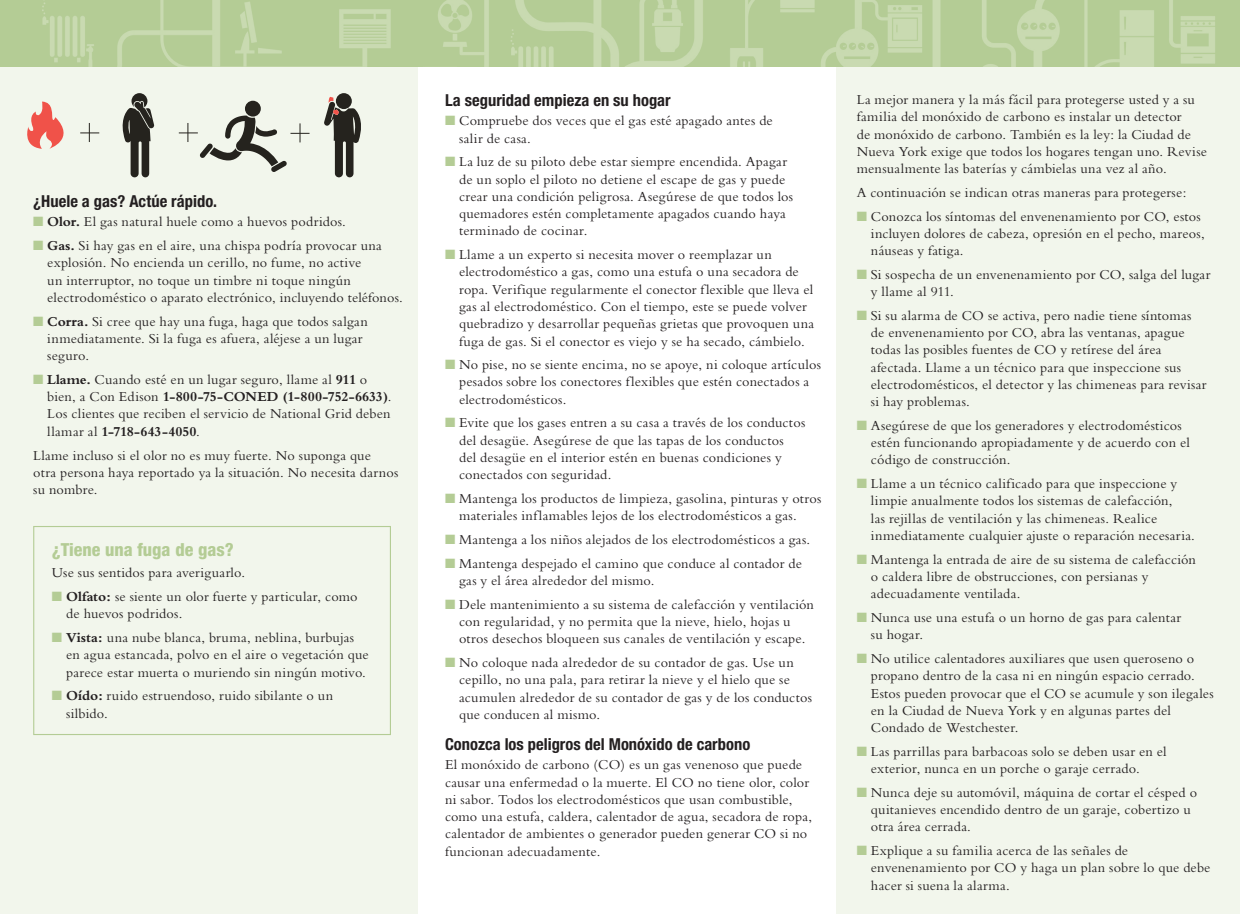
<style>
.page{position:relative;width:1240px;height:914px;background:#fff}
.page>*{position:absolute;margin:0;border:0;box-sizing:border-box;transform-origin:0 0}
.t1{font:800 condensed 18px "Helvetica Neue";color:#b4cc95}
.t2{font:700 condensed 16.5px "Helvetica Neue";color:#231f20}
.t3{font:14.25px/17.2px "Bembo";letter-spacing:.01em;color:#231f20}
.s1{color:#b4cc95}
.s2{font-weight:700}
</style>
<div class="page">
<div style="left:0;top:0;width:418px;height:913px;background:#f2f6ec"></div>
<div style="left:836px;top:0;width:404px;height:913px;background:#f2f6ec"></div>
<img style="left:0;top:0;width:418px;height:66px">
<svg style="left:418px;top:0;width:418px;height:66px;background:#b8cf9b"></svg>
<img style="left:836px;top:0;width:404px;height:66px">
<div style="left:33px;top:526px;width:358px;height:209px;border:1px solid #b4cc95"></div>
<div style="left:245px;top:101px;width:16px;height:16px;background:#25231e;border-radius:50%"></div>
<svg style="left:324px;top:97px;width:37px;height:80px"></svg>
<div style="left:336px;top:93px;width:16px;height:16px;background:#25231e;border-radius:50%"></div>
<svg style="left:122px;top:93px;width:32px;height:84px"></svg>
<svg style="left:27px;top:102px;width:72px;height:47px"></svg>
<svg style="left:179px;top:115px;width:130px;height:57px"></svg>
<p class="t2" style="left:33px;top:191px;width:185px">¿Huele a gas? Actúe rápido.</p>
<p class="t3" style="left:33px;top:213px;width:314px"><span class="s1">■</span> <span class="s2">Olor.</span> El gas natural huele como a huevos podridos.</p>
<p class="t3" style="left:47px;top:237px;width:357px;text-indent:-14px"><span class="s1">■</span> <span class="s2">Gas.</span> Si hay gas en el aire, una chispa podría provocar una explosión. No encienda un cerillo, no fume, no active<br>un interruptor, no toque un timbre ni toque ningún electrodoméstico o aparato electrónico, incluyendo teléfonos.</p>
<p class="t3" style="left:47px;top:312px;width:322px;text-indent:-14px"><span class="s1">■</span> <span class="s2">Corra.</span> Si cree que hay una fuga, haga que todos salgan inmediatamente. Si la fuga es afuera, aléjese a un lugar seguro.</p>
<p class="t3" style="left:47px;top:370px;width:346px;text-indent:-14px"><span class="s1">■</span> <span class="s2">Llame.</span> Cuando esté en un lugar seguro, llame al <span class="s2">911</span> o bien, a Con Edison <span class="s2">1-800-75-CONED (1-800-752-6633)</span>.<br>Los clientes que reciben el servicio de National Grid deben llamar al <span class="s2">1-718-643-4050</span>.</p>
<p class="t3" style="left:33px;top:446px;width:367px">Llame incluso si el olor no es muy fuerte. No suponga que<br>otra persona haya reportado ya la situación. No necesita darnos su nombre.</p>
<p class="t1" style="left:52px;top:538px;width:183px">¿Tiene una fuga de gas?</p>
<p class="t3" style="left:52px;top:564px;width:195px">Use sus sentidos para averiguarlo.</p>
<p class="t3" style="left:66px;top:587px;width:293px;text-indent:-14px"><span class="s1">■</span> <span class="s2">Olfato:</span> se siente un olor fuerte y particular, como de huevos podridos.</p>
<p class="t3" style="left:66px;top:628px;width:304px;text-indent:-14px"><span class="s1">■</span> <span class="s2">Vista:</span> una nube blanca, bruma, neblina, burbujas en agua estancada, polvo en el aire o vegetación que parece estar muerta o muriendo sin ningún motivo.</p>
<p class="t3" style="left:66px;top:687px;width:269px;text-indent:-14px"><span class="s1">■</span> <span class="s2">Oído:</span> ruido estruendoso, ruido sibilante o un silbido.</p>
<p class="t2" style="left:445px;top:90px;width:227px">La seguridad empieza en su hogar</p>
<p class="t3" style="left:459px;top:112px;width:315px;text-indent:-14px"><span class="s1">■</span> Compruebe dos veces que el gas esté apagado antes de salir de casa.</p>
<p class="t3" style="left:459px;top:153px;width:336px;text-indent:-14px"><span class="s1">■</span> La luz de su piloto debe estar siempre encendida. Apagar de un soplo el piloto no detiene el escape de gas y puede crear una condición peligrosa. Asegúrese de que todos los quemadores estén completamente apagados cuando haya terminado de cocinar.</p>
<p class="t3" style="left:459px;top:246px;width:357px;text-indent:-14px"><span class="s1">■</span> Llame a un experto si necesita mover o reemplazar un electrodoméstico a gas, como una estufa o una secadora de ropa. Verifique regularmente el conector flexible que lleva el gas al electrodoméstico. Con el tiempo, este se puede volver quebradizo y desarrollar pequeñas grietas que provoquen una fuga de gas. Si el conector es viejo y se ha secado, cámbielo.</p>
<p class="t3" style="left:459px;top:356px;width:363px;text-indent:-14px"><span class="s1">■</span> No pise, no se siente encima, no se apoye, ni coloque artículos pesados sobre los conectores flexibles que estén conectados a electrodomésticos.</p>
<p class="t3" style="left:459px;top:414px;width:348px;text-indent:-14px"><span class="s1">■</span> Evite que los gases entren a su casa a través de los conductos del desagüe. Asegúrese de que las tapas de los conductos<br>del desagüe en el interior estén en buenas condiciones y conectados con seguridad.</p>
<p class="t3" style="left:459px;top:489px;width:364px;text-indent:-14px"><span class="s1">■</span> Mantenga los productos de limpieza, gasolina, pinturas y otros materiales inflamables lejos de los electrodomésticos a gas.</p>
<p class="t3" style="left:445px;top:530px;width:367px"><span class="s1">■</span> Mantenga a los niños alejados de los electrodomésticos a gas.</p>
<p class="t3" style="left:459px;top:554px;width:344px;text-indent:-14px"><span class="s1">■</span> Mantenga despejado el camino que conduce al contador de gas y el área alrededor del mismo.</p>
<p class="t3" style="left:459px;top:595px;width:356px;text-indent:-14px"><span class="s1">■</span> Dele mantenimiento a su sistema de calefacción y ventilación con regularidad, y no permita que la nieve, hielo, hojas u otros desechos bloqueen sus canales de ventilación y escape.</p>
<p class="t3" style="left:459px;top:653px;width:354px;text-indent:-14px"><span class="s1">■</span> No coloque nada alrededor de su contador de gas. Use un cepillo, no una pala, para retirar la nieve y el hielo que se acumulen alrededor de su contador de gas y de los conductos que conducen al mismo.</p>
<p class="t2" style="left:445px;top:733px;width:307px">Conozca los peligros del Monóxido de carbono</p>
<p class="t3" style="left:445px;top:755px;width:368px">El monóxido de carbono (CO) es un gas venenoso que puede causar una enfermedad o la muerte. El CO no tiene olor, color ni sabor. Todos los electrodomésticos que usan combustible, como una estufa, caldera, calentador de agua, secadora de ropa, calentador de ambientes o generador pueden generar CO si no funcionan adecuadamente.</p>
<p class="t3" style="left:857px;top:91px;width:352px">La mejor manera y la más fácil para protegerse usted y a su familia del monóxido de carbono es instalar un detector<br>de monóxido de carbono. También es la ley: la Ciudad de Nueva York exige que todos los hogares tengan uno. Revise mensualmente las baterías y cámbielas una vez al año.</p>
<p class="t3" style="left:857px;top:183px;width:331px">A continuación se indican otras maneras para protegerse:</p>
<p class="t3" style="left:871px;top:207px;width:335px;text-indent:-14px"><span class="s1">■</span> Conozca los síntomas del envenenamiento por CO, estos incluyen dolores de cabeza, opresión en el pecho, mareos, náuseas y fatiga.</p>
<p class="t3" style="left:871px;top:265px;width:341px;text-indent:-14px"><span class="s1">■</span> Si sospecha de un envenenamiento por CO, salga del lugar y llame al 911.</p>
<p class="t3" style="left:871px;top:306px;width:337px;text-indent:-14px"><span class="s1">■</span> Si su alarma de CO se activa, pero nadie tiene síntomas de envenenamiento por CO, abra las ventanas, apague todas las posibles fuentes de CO y retírese del área afectada. Llame a un técnico para que inspeccione sus electrodomésticos, el detector y las chimeneas para revisar si hay problemas.</p>
<p class="t3" style="left:871px;top:416px;width:320px;text-indent:-14px"><span class="s1">■</span> Asegúrese de que los generadores y electrodomésticos estén funcionando apropiadamente y de acuerdo con el código de construcción.</p>
<p class="t3" style="left:871px;top:475px;width:325px;text-indent:-14px"><span class="s1">■</span> Llame a un técnico calificado para que inspeccione y limpie anualmente todos los sistemas de calefacción,<br>las rejillas de ventilación y las chimeneas. Realice inmediatamente cualquier ajuste o reparación necesaria.</p>
<p class="t3" style="left:871px;top:550px;width:327px;text-indent:-14px"><span class="s1">■</span> Mantenga la entrada de aire de su sistema de calefacción o caldera libre de obstrucciones, con persianas y adecuadamente ventilada.</p>
<p class="t3" style="left:871px;top:608px;width:312px;text-indent:-14px"><span class="s1">■</span> Nunca use una estufa o un horno de gas para calentar su hogar.</p>
<p class="t3" style="left:871px;top:649px;width:344px;text-indent:-14px"><span class="s1">■</span> No utilice calentadores auxiliares que usen queroseno o propano dentro de la casa ni en ningún espacio cerrado.<br>Estos pueden provocar que el CO se acumule y son ilegales en la Ciudad de Nueva York y en algunas partes del Condado de Westchester.</p>
<p class="t3" style="left:871px;top:742px;width:297px;text-indent:-14px"><span class="s1">■</span> Las parrillas para barbacoas solo se deben usar en el exterior, nunca en un porche o garaje cerrado.</p>
<p class="t3" style="left:871px;top:783px;width:328px;text-indent:-14px"><span class="s1">■</span> Nunca deje su automóvil, máquina de cortar el césped o quitanieves encendido dentro de un garaje, cobertizo u otra área cerrada.</p>
<p class="t3" style="left:871px;top:841px;width:341px;text-indent:-14px"><span class="s1">■</span> Explique a su familia acerca de las señales de envenenamiento por CO y haga un plan sobre lo que debe hacer si suena la alarma.</p>
</div>
